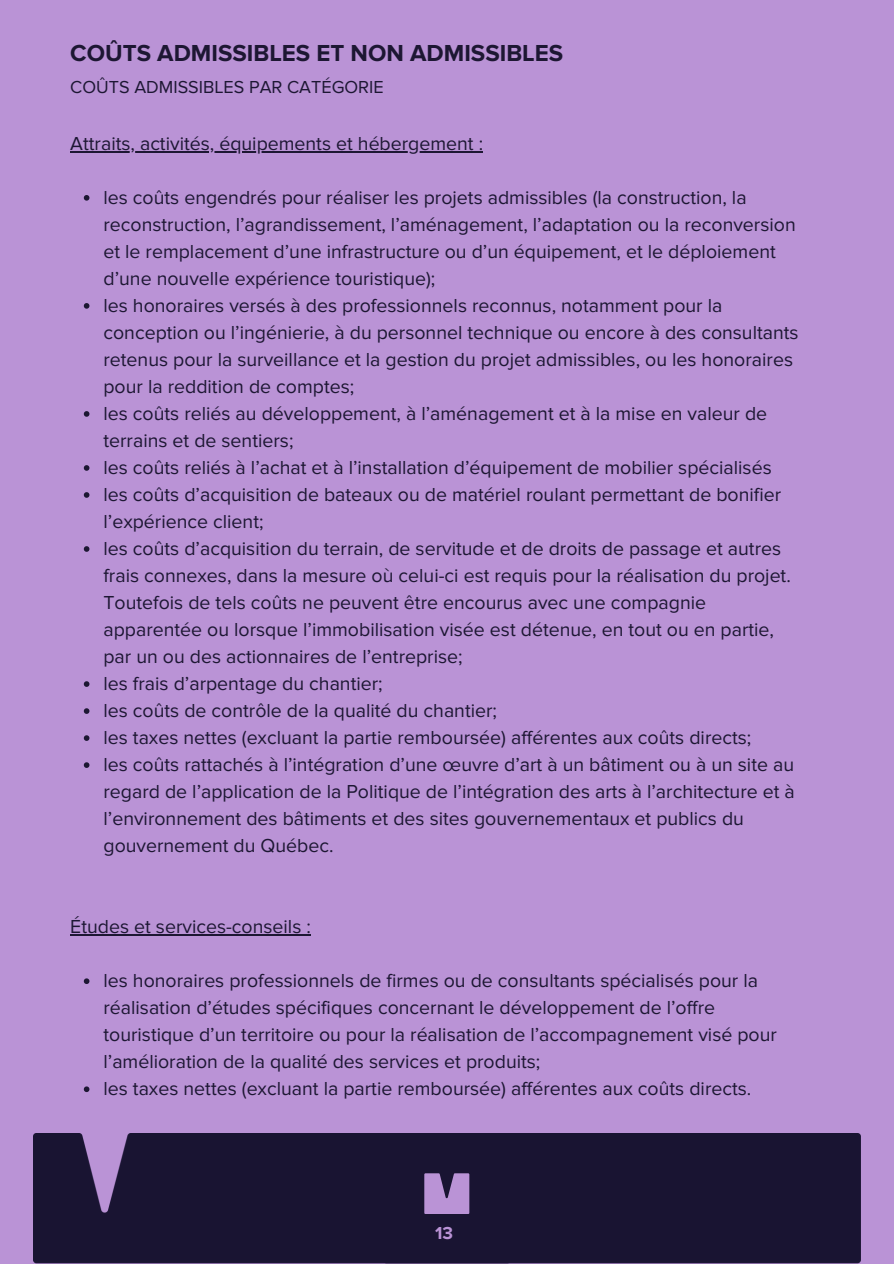
<style>
.page{position:relative;width:894px;height:1264px;background:#fff}
.page>*{position:absolute;margin:0;border:0;box-sizing:border-box;transform-origin:0 0}
.t1{font:700 24px "Proxima Nova";color:#1d1733}
.t2{font:19.5px/27px "Proxima Nova";color:#1d1733}
.t3{font:18px "Proxima Nova";color:#1d1733}
.t4{font:700 18px "Proxima Nova";color:#ba93d6}
</style>
<div class="page">
<div style="left:0;top:0;width:893px;height:1263px;background:#ba93d6"></div>
<hr style="left:70px;top:151px;width:413px;height:1px;background:#1d1733">
<svg style="left:84px;top:195px;width:5px;height:6px"></svg>
<svg style="left:84px;top:303px;width:5px;height:6px"></svg>
<svg style="left:84px;top:411px;width:5px;height:6px"></svg>
<svg style="left:84px;top:465px;width:5px;height:6px"></svg>
<svg style="left:84px;top:492px;width:5px;height:6px"></svg>
<svg style="left:84px;top:546px;width:5px;height:6px"></svg>
<svg style="left:84px;top:681px;width:5px;height:6px"></svg>
<svg style="left:84px;top:708px;width:5px;height:6px"></svg>
<svg style="left:84px;top:735px;width:5px;height:6px"></svg>
<svg style="left:84px;top:762px;width:5px;height:6px"></svg>
<hr style="left:70px;top:934px;width:241px;height:1px;background:#1d1733">
<svg style="left:84px;top:978px;width:5px;height:6px"></svg>
<svg style="left:84px;top:1086px;width:5px;height:6px"></svg>
<div style="left:34px;top:1133px;width:349px;height:130px;background:#191432"></div>
<div style="left:383px;top:1133px;width:476px;height:130px;background:#191432"></div>
<svg style="left:424px;top:1173px;width:45px;height:40px"></svg>
<p class="t1" style="left:70px;top:39px;width:494px">COÛTS ADMISSIBLES ET NON ADMISSIBLES</p>
<p class="t3" style="left:70px;top:76px;width:315px">COÛTS ADMISSIBLES PAR CATÉGORIE</p>
<h1 class="t2" style="left:70px;top:130px;width:414px">Attraits, activités, équipements et hébergement :</h1>
<h2 class="t2" style="left:103px;top:184px;width:693px">les coûts engendrés pour réaliser les projets admissibles (la construction, la reconstruction, l’agrandissement, l’aménagement, l’adaptation ou la reconversion et le remplacement d’une infrastructure ou d’un équipement, et le déploiement d’une nouvelle expérience touristique);</h2>
<p class="t2" style="left:103px;top:292px;width:696px">les honoraires versés à des professionnels reconnus, notamment pour la conception ou l’ingénierie, à du personnel technique ou encore à des consultants retenus pour la surveillance et la gestion du projet admissibles, ou les honoraires pour la reddition de comptes;</p>
<p class="t2" style="left:103px;top:400px;width:665px">les coûts reliés au développement, à l’aménagement et à la mise en valeur de terrains et de sentiers;</p>
<p class="t2" style="left:103px;top:454px;width:669px">les coûts reliés à l’achat et à l’installation d’équipement de mobilier spécialisés</p>
<p class="t2" style="left:103px;top:481px;width:679px">les coûts d’acquisition de bateaux ou de matériel roulant permettant de bonifier l’expérience client;</p>
<p class="t2" style="left:103px;top:535px;width:688px">les coûts d’acquisition du terrain, de servitude et de droits de passage et autres frais connexes, dans la mesure où celui-ci est requis pour la réalisation du projet.<br>Toutefois de tels coûts ne peuvent être encourus avec une compagnie apparentée ou lorsque l’immobilisation visée est détenue, en tout ou en partie, par un ou des actionnaires de l’entreprise;</p>
<p class="t2" style="left:103px;top:670px;width:281px">les frais d’arpentage du chantier;</p>
<p class="t2" style="left:103px;top:697px;width:395px">les coûts de contrôle de la qualité du chantier;</p>
<p class="t2" style="left:103px;top:724px;width:649px">les taxes nettes (excluant la partie remboursée) afférentes aux coûts directs;</p>
<p class="t2" style="left:103px;top:751px;width:692px">les coûts rattachés à l’intégration d’une œuvre d’art à un bâtiment ou à un site au regard de l’application de la Politique de l’intégration des arts à l’architecture et à l’environnement des bâtiments et des sites gouvernementaux et publics du gouvernement du Québec.</p>
<p class="t2" style="left:70px;top:913px;width:242px">Études et services-conseils :</p>
<p class="t2" style="left:103px;top:967px;width:674px">les honoraires professionnels de firmes ou de consultants spécialisés pour la réalisation d’études spécifiques concernant le développement de l’offre touristique d’un territoire ou pour la réalisation de l’accompagnement visé pour l’amélioration de la qualité des services et produits;</p>
<p class="t2" style="left:103px;top:1075px;width:649px">les taxes nettes (excluant la partie remboursée) afférentes aux coûts directs.</p>
<p class="t4" style="left:435px;top:1222px;width:19px">13</p>
</div>
